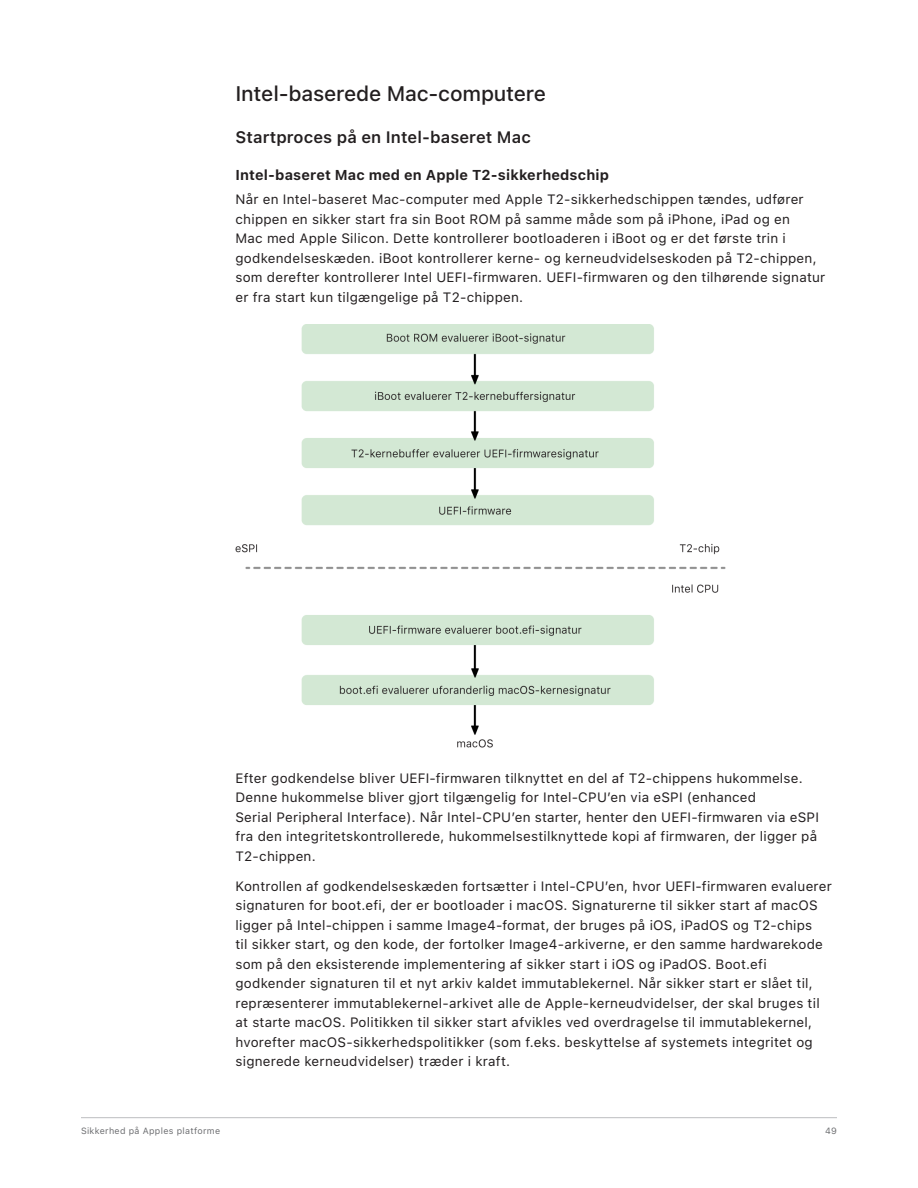
<style>
.page{position:relative;width:918px;height:1188px;background:#fff}
.page>*{position:absolute;margin:0;border:0;box-sizing:border-box;transform-origin:0 0}
.t1{font:500 21px "SF Pro Text";letter-spacing:-.01em;color:#231f20}
.t2{font:600 16.5px "SF Pro Text";letter-spacing:.005em;color:#231f20}
.t3{font:700 14.25px "SF Pro Text";letter-spacing:.01em;color:#231f20}
.Body{font:13.5px/19.5px "SF Pro Text";letter-spacing:.015em;color:#231f20}
.t4{font:9px "SF Pro Text";letter-spacing:.035em;color:#6c6d70}
</style>
<div class="page">
<hr style="left:81px;top:1117px;width:756px;height:1px;background:#bcbdc0">
<img style="left:236px;top:324px;width:489px;height:424px">
<h3 class="t1" style="left:236px;top:81px;width:312px">Intel-baserede Mac-computere</h3>
<h4 class="t2" style="left:236px;top:128px;width:297px">Startproces på en Intel-baseret Mac</h4>
<h5 class="t3" style="left:236px;top:167px;width:375px">Intel-baseret Mac med en Apple T2-sikkerhedschip</h5>
<p class="Body" style="left:236px;top:190px;width:591px">Når en Intel-baseret Mac-computer med Apple T2-sikkerhedschippen tændes, udfører chippen en sikker start fra sin Boot ROM på samme måde som på iPhone, iPad og en<br>Mac med Apple Silicon. Dette kontrollerer bootloaderen i iBoot og er det første trin i godkendelseskæden. iBoot kontrollerer kerne- og kerneudvidelseskoden på T2-chippen, som derefter kontrollerer Intel UEFI-firmwaren. UEFI-firmwaren og den tilhørende signatur er fra start kun tilgængelige på T2-chippen.</p>
<p class="Body" style="left:236px;top:768px;width:585px">Efter godkendelse bliver UEFI-firmwaren tilknyttet en del af T2-chippens hukommelse.<br>Denne hukommelse bliver gjort tilgængelig for Intel-CPU’en via eSPI (enhanced<br>Serial Peripheral Interface). Når Intel-CPU’en starter, henter den UEFI-firmwaren via eSPI fra den integritetskontrollerede, hukommelsestilknyttede kopi af firmwaren, der ligger på T2-chippen.</p>
<p class="Body" style="left:236px;top:876px;width:598px">Kontrollen af godkendelseskæden fortsætter i Intel-CPU’en, hvor UEFI-firmwaren evaluerer signaturen for boot.efi, der er bootloader i macOS. Signaturerne til sikker start af macOS ligger på Intel-chippen i samme Image4-format, der bruges på iOS, iPadOS og T2-chips<br>til sikker start, og den kode, der fortolker Image4-arkiverne, er den samme hardwarekode som på den eksisterende implementering af sikker start i iOS og iPadOS. Boot.efi godkender signaturen til et nyt arkiv kaldet immutablekernel. Når sikker start er slået til, repræsenterer immutablekernel-arkivet alle de Apple-kerneudvidelser, der skal bruges til at starte macOS. Politikken til sikker start afvikles ved overdragelse til immutablekernel, hvorefter macOS-sikkerhedspolitikker (som f.eks. beskyttelse af systemets integritet og signerede kerneudvidelser) træder i kraft.</p>
<p class="t4" style="left:81px;top:1125px;width:141px">Sikkerhed på Apples platforme</p>
<p class="t4" style="left:825px;top:1125px;width:13px">49</p>
</div>
